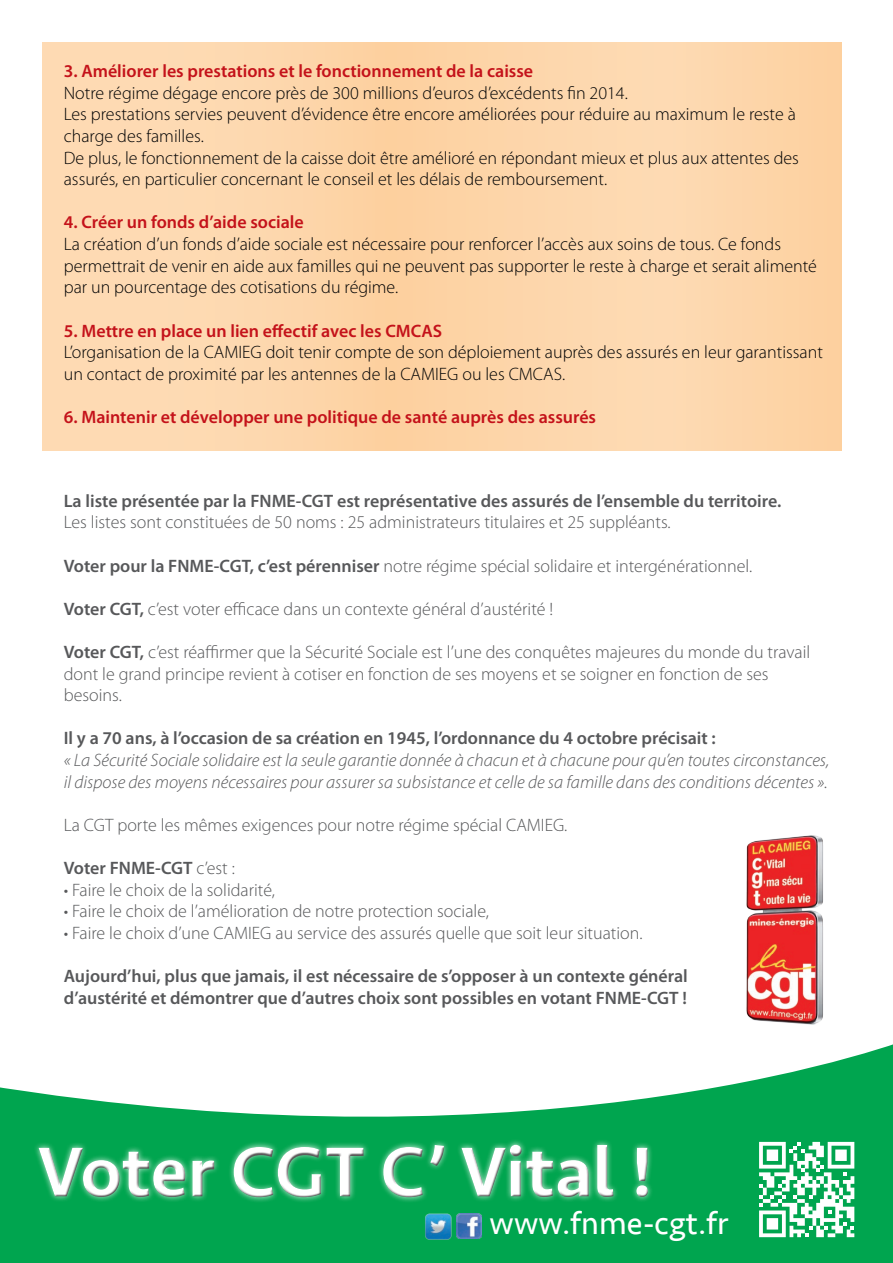
<style>
.page{position:relative;width:893px;height:1263px;background:#fff}
.page>*{position:absolute;margin:0;border:0;box-sizing:border-box;transform-origin:0 0}
.t1{font:500 72.75px "Seravek";color:#fff}
.t2{font:32.25px "Seravek";color:#fff}
.t3{font:300 18px/21.6px "Myriad Pro";color:#010203}
.t4{font:300 18px/21.6px "Myriad Pro";color:#57585a}
.t5{font:600 18px/21.6px "Myriad Pro";color:#57585a}
.t6{font:italic 300 18px/21.6px "Myriad Pro";color:#57585a}
.t7{font:600 18px "Myriad Pro";color:#c4121a}
.s1{font-weight:600}
.s2{font-weight:300}
</style>
<div class="page">
<div style="left:43px;top:42px;width:799px;height:408px;background:linear-gradient(to right,#fed9b0,#fdd4a7)"></div>
<svg style="left:0;top:1044px;width:893px;height:219px;fill:#00a54f"></svg>
<svg style="left:759px;top:1142px;width:95px;height:95px"></svg>
<div style="left:31px;top:1126px;width:723px;height:94px;background:#00a54f"></div>
<div style="left:36px;top:1142px;width:614px;height:55px;background:#fff;opacity:.75"></div>
<div style="left:39px;top:1144px;width:612px;height:56px;background:#231f20;opacity:.75"></div>
<img style="left:424px;top:1213px;width:28px;height:28px">
<img style="left:456px;top:1213px;width:25px;height:26px">
<img style="left:746px;top:835px;width:77px;height:190px">
<p class="t7" style="left:64px;top:60px;width:471px">3. Améliorer les prestations et le fonctionnement de la caisse</p>
<p class="t3" style="left:64px;top:82px;width:737px">Notre régime dégage encore près de 300 millions d’euros d’excédents fin 2014.<br>Les prestations servies peuvent d’évidence être encore améliorées pour réduire au maximum le reste à charge des familles.<br>De plus, le fonctionnement de la caisse doit être amélioré en répondant mieux et plus aux attentes des assurés, en particulier concernant le conseil et les délais de remboursement.</p>
<p class="t7" style="left:64px;top:211px;width:241px">4. Créer un fonds d’aide sociale</p>
<p class="t3" style="left:64px;top:233px;width:755px">La création d’un fonds d’aide sociale est nécessaire pour renforcer l’accès aux soins de tous. Ce fonds permettrait de venir en aide aux familles qui ne peuvent pas supporter le reste à charge et serait alimenté par un pourcentage des cotisations du régime.</p>
<p class="t7" style="left:64px;top:319px;width:380px">5. Mettre en place un lien effectif avec les CMCAS</p>
<p class="t3" style="left:64px;top:341px;width:761px">L’organisation de la CAMIEG doit tenir compte de son déploiement auprès des assurés en leur garantissant un contact de proximité par les antennes de la CAMIEG ou les CMCAS.</p>
<p class="t7" style="left:64px;top:405px;width:534px">6. Maintenir et développer une politique de santé auprès des assurés</p>
<p class="t5" style="left:64px;top:489px;width:719px">La liste présentée par la FNME-CGT est représentative des assurés de l’ensemble du territoire.</p>
<p class="t4" style="left:64px;top:511px;width:608px">Les listes sont constituées de 50 noms : 25 administrateurs titulaires et 25 suppléants.</p>
<p class="t4" style="left:64px;top:555px;width:690px"><span class="s1">Voter pour la FNME-CGT, c’est pérenniser</span> notre régime spécial solidaire et intergénérationnel.</p>
<p class="t4" style="left:64px;top:598px;width:491px"><span class="s1">Voter CGT,</span> c’est voter efficace dans un contexte général d’austérité !</p>
<p class="t4" style="left:64px;top:641px;width:748px"><span class="s1">Voter CGT,</span> c’est réaffirmer que la Sécurité Sociale est l’une des conquêtes majeures du monde du travail dont le grand principe revient à cotiser en fonction de ses moyens et se soigner en fonction de ses besoins.</p>
<p class="t5" style="left:64px;top:727px;width:654px">Il y a 70 ans, à l’occasion de sa création en 1945, l’ordonnance du 4 octobre précisait :</p>
<p class="t6" style="left:64px;top:749px;width:767px">« La Sécurité Sociale solidaire est la seule garantie donnée à chacun et à chacune pour qu’en toutes circonstances, il dispose des moyens nécessaires pour assurer sa subsistance et celle de sa famille dans des conditions décentes ».</p>
<p class="t4" style="left:64px;top:814px;width:505px">La CGT porte les mêmes exigences pour notre régime spécial CAMIEG.</p>
<p class="t5" style="left:64px;top:857px;width:173px">Voter FNME-CGT <span class="s2">c’est :</span></p>
<p class="t4" style="left:64px;top:879px;width:213px">• Faire le choix de la solidarité,</p>
<p class="t4" style="left:64px;top:900px;width:427px">• Faire le choix de l’amélioration de notre protection sociale,</p>
<p class="t4" style="left:64px;top:922px;width:580px">• Faire le choix d’une CAMIEG au service des assurés quelle que soit leur situation.</p>
<p class="t5" style="left:64px;top:965px;width:626px">Aujourd’hui, plus que jamais, il est nécessaire de s’opposer à un contexte général d’austérité et démontrer que d’autres choix sont possibles en votant FNME-CGT !</p>
<h1 class="t1" style="left:38px;top:1127px;width:617px">Voter CGT C’ Vital !</h1>
<h2 class="t2" style="left:489px;top:1198px;width:241px">www.fnme-cgt.fr</h2>
</div>
